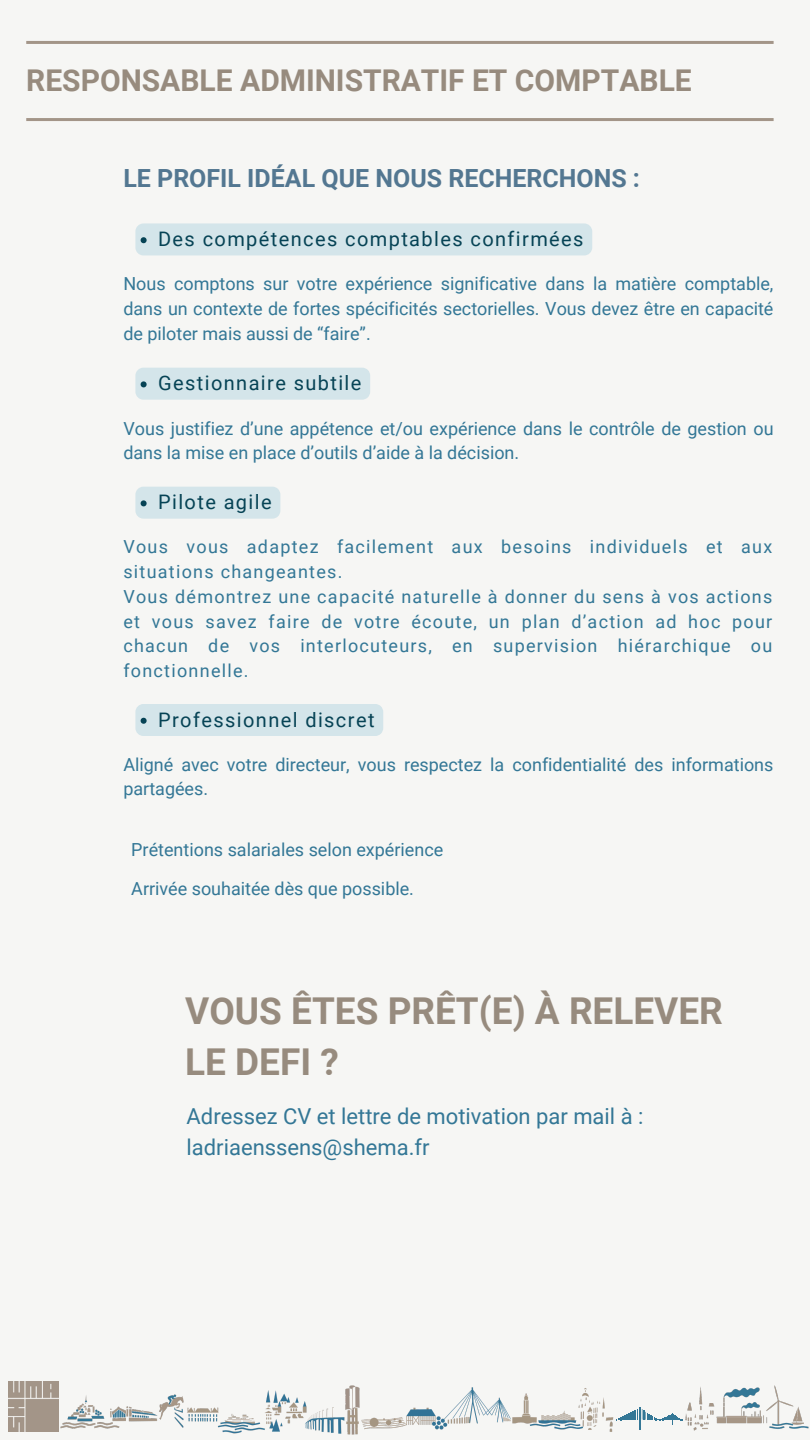
<style>
.page{position:relative;width:810px;height:1440px;background:#f6f6f4}
.page>*{position:absolute;margin:0;border:0;box-sizing:border-box;transform-origin:0 0}
.t1{font:700 37px/51.8px "Roboto";color:#978b7e}
.t2{font:700 30px "Roboto";color:#978b7e}
.t3{font:700 25px "Roboto";color:#537791}
.t4{font:22px/30.8px "Roboto";color:#337796}
.t5{font:20px "Roboto";letter-spacing:.07em;color:#064355}
.t6{font:18px/24.8px "Roboto";color:#337796;text-align:justify}
.t7{font:18px/24.8px "Roboto";letter-spacing:.07em;color:#337796}
</style>
<div class="page">
<img style="left:9px;top:1382px;width:49px;height:49px">
<img style="left:60px;top:1394px;width:124px;height:35px">
<img style="left:187px;top:1385px;width:427px;height:50px">
<svg style="left:616px;top:1407px;width:67px;height:23px"></svg>
<img style="left:685px;top:1385px;width:124px;height:46px">
<div style="left:135px;top:368px;width:235px;height:32px;background:#d4e5ea"></div>
<div style="left:135px;top:487px;width:145px;height:32px;background:#d4e5ea"></div>
<div style="left:135px;top:704px;width:248px;height:32px;background:#d4e5ea"></div>
<div style="left:135px;top:223px;width:457px;height:32px;background:#d4e5ea;border-radius:8px"></div>
<svg style="left:141px;top:237px;width:6px;height:6px"></svg>
<hr style="left:26px;top:118px;width:748px;height:3px;background:#a39588">
<hr style="left:26px;top:41px;width:748px;height:3px;background:#a39588">
<p class="t2" style="left:26px;top:63px;width:667px">RESPONSABLE ADMINISTRATIF ET COMPTABLE</p>
<p class="t3" style="left:123px;top:163px;width:518px">LE PROFIL IDÉAL QUE NOUS RECHERCHONS :</p>
<p class="t5" style="left:158px;top:228px;width:427px">Des compétences comptables confirmées</p>
<p class="t6" style="left:123px;top:272px;width:652px">Nous comptons sur votre expérience significative dans la matière comptable, dans un contexte de fortes spécificités sectorielles. Vous devez être en capacité de piloter mais aussi de “faire”.</p>
<p class="t5" style="left:158px;top:372px;width:205px">Gestionnaire subtile</p>
<h2 class="t6" style="left:123px;top:417px;width:652px;line-height:24px">Vous justifiez d’une appétence et/ou expérience dans le contrôle de gestion ou dans la mise en place d’outils d’aide à la décision.</h2>
<p class="t5" style="left:158px;top:491px;width:115px">Pilote agile</p>
<h3 class="t7" style="left:123px;top:535px;width:650px">Vous vous adaptez facilement aux besoins individuels et aux situations changeantes.</h3>
<p class="t6" style="left:123px;top:584px;width:650px">Vous démontrez une capacité naturelle à donner du sens à vos actions et vous savez faire de votre écoute, un plan d’action ad hoc pour chacun de vos interlocuteurs, en supervision hiérarchique ou fonctionnelle.</p>
<p class="t5" style="left:158px;top:708px;width:218px">Professionnel discret</p>
<p class="t6" style="left:123px;top:753px;width:652px;line-height:24px">Aligné avec votre directeur, vous respectez la confidentialité des informations partagées.</p>
<p class="t6" style="left:131px;top:838px;width:313px">Prétentions salariales selon expérience</p>
<p class="t6" style="left:131px;top:876px;width:284px">Arrivée souhaitée dès que possible.</p>
<p class="t1" style="left:185px;top:985px;width:539px">VOUS ÊTES PRÊT(E) À RELEVER<br>LE DEFI ?</p>
<p class="t4" style="left:187px;top:1101px;width:458px">Adressez CV et lettre de motivation par mail à : ladriaenssens@shema.fr</p>
</div>
